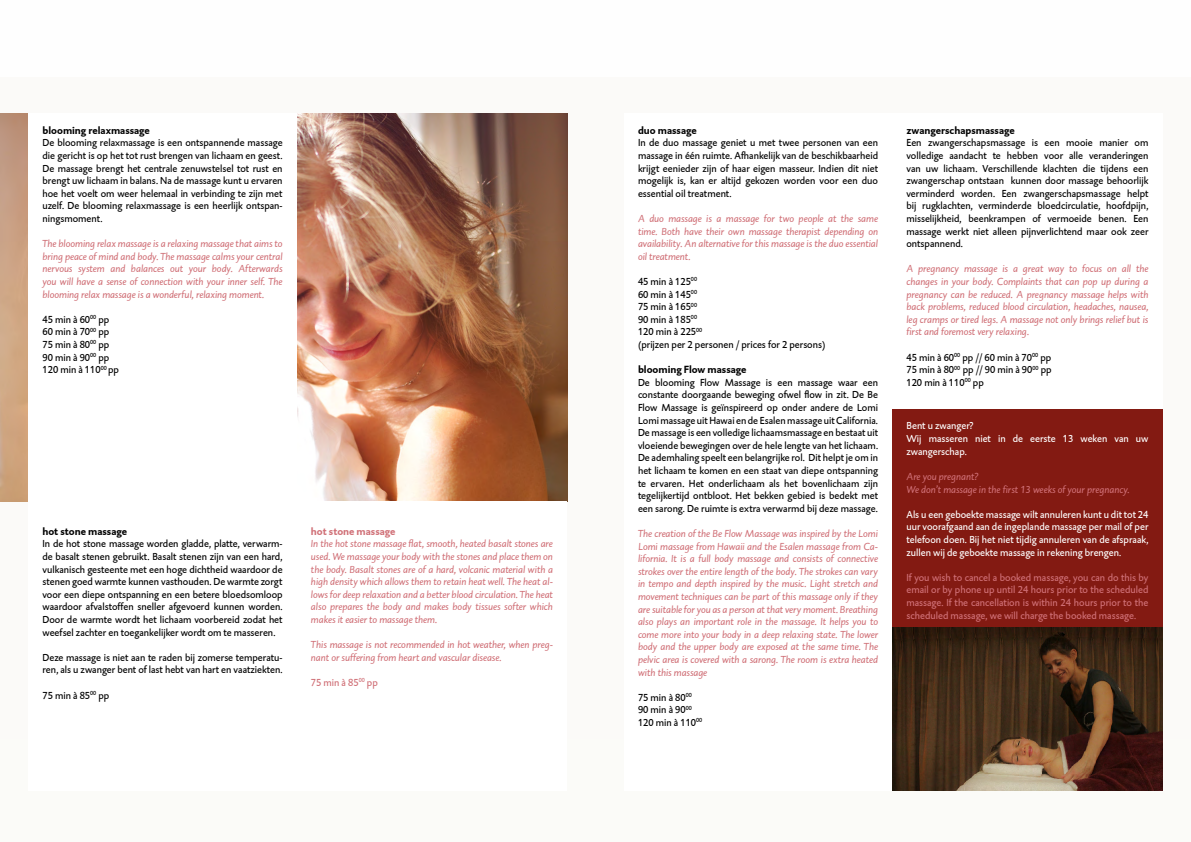
<style>
.page{position:relative;width:1191px;height:842px;background:#fff}
.page>*{position:absolute;margin:0;border:0;box-sizing:border-box;transform-origin:0 0}
.t1{font:10.5px/12.6px "DTL Caspari T";color:#000;text-align:justify}
.t2{font:italic 10.5px/12.6px "DTL Caspari T";letter-spacing:-.005em;color:#d07077;text-align:justify}
.t3{font:10.5px/12.6px "DTL Caspari T";color:#fff}
.t4{font:10.5px/12.6px "DTL Caspari T";color:#d07077;text-align:justify}
.t5{font:700 10.5px "DTL Caspari T";color:#000}
.t6{font:700 10.5px "DTL Caspari T";color:#d07077}
</style>
<div class="page">
<div style="left:0;top:77px;width:1191px;height:765px;background:#fbfaf8"></div>
<img style="left:0;top:113px;width:567px;height:389px">
<div style="left:28px;top:113px;width:269px;height:394px;background:#fff"></div>
<div style="left:28px;top:502px;width:269px;height:289px;background:#fff"></div>
<div style="left:297px;top:502px;width:270px;height:289px;background:#fff"></div>
<div style="left:624px;top:113px;width:268px;height:678px;background:#fff"></div>
<div style="left:892px;top:113px;width:270px;height:333px;background:#fff"></div>
<div style="left:892px;top:409px;width:270px;height:218px;background:#831a12"></div>
<img style="left:892px;top:627px;width:270px;height:164px">
<p class="t5" style="left:43px;top:123px;width:109px">blooming relaxmassage</p>
<p class="t1" style="left:43px;top:136px;width:242px">De blooming relaxmassage is een ontspannende massage die gericht is op het tot rust brengen van lichaam en geest.<br>De massage brengt het centrale zenuwstelsel tot rust en brengt uw lichaam in balans. Na de massage kunt u ervaren hoe het voelt om weer helemaal in verbinding te zijn met uzelf. De blooming relaxmassage is een heerlijk ontspan&shy;ningsmoment.</p>
<p class="t2" style="left:43px;top:237px;width:241px">The blooming relax massage is a relaxing massage that aims to bring peace of mind and body. The massage calms your central nervous system and balances out your body. Afterwards you will have a sense of connection with your inner self. The blooming relax massage is a wonderful, relaxing moment.</p>
<p class="t1" style="left:43px;top:313px;width:78px;text-align:left">45 min à 60<sup>00</sup> pp<br>60 min à 70<sup>00</sup> pp<br>75 min à 80<sup>00</sup> pp<br>90 min à 90<sup>00</sup> pp<br>120 min à 110<sup>00</sup> pp</p>
<p class="t5" style="left:43px;top:524px;width:86px">hot stone massage</p>
<p class="t1" style="left:43px;top:537px;width:242px">In de hot stone massage worden gladde, platte, verwarm&shy;de basalt stenen gebruikt. Basalt stenen zijn van een hard, vulkanisch gesteente met een hoge dichtheid waardoor de stenen goed warmte kunnen vasthouden. De warmte zorgt voor een diepe ontspanning en een betere bloedsomloop waardoor afvalstoffen sneller afgevoerd kunnen worden.<br>Door de warmte wordt het lichaam voorbereid zodat het weefsel zachter en toegankelijker wordt om te masseren.</p>
<p class="t1" style="left:43px;top:651px;width:241px">Deze massage is niet aan te raden bij zomerse temperatu&shy;ren, als u zwanger bent of last hebt van hart en vaatziekten.</p>
<p class="t1" style="left:43px;top:689px;width:68px">75 min à 85<sup>00</sup> pp</p>
<p class="t6" style="left:311px;top:524px;width:86px">hot stone massage</p>
<p class="t2" style="left:311px;top:537px;width:243px">In the hot stone massage flat, smooth, heated basalt stones are used. We massage your body with the stones and place them on the body. Basalt stones are of a hard, volcanic material with a high density which allows them to retain heat well. The heat al&shy;lows for deep relaxation and a better blood circulation. The heat also prepares the body and makes body tissues softer which makes it easier to massage them.</p>
<p class="t2" style="left:311px;top:638px;width:243px">This massage is not recommended in hot weather, when preg&shy;nant or suffering from heart and vascular disease.</p>
<p class="t4" style="left:311px;top:676px;width:68px">75 min à 85<sup>00</sup> pp</p>
<p class="t5" style="left:638px;top:123px;width:60px">duo massage</p>
<p class="t1" style="left:638px;top:136px;width:242px">In de duo massage geniet u met twee personen van een massage in één ruimte. Afhankelijk van de beschikbaarheid krijgt eenieder zijn of haar eigen masseur. Indien dit niet mogelijk is, kan er altijd gekozen worden voor een duo essential oil treatment.</p>
<p class="t2" style="left:638px;top:212px;width:241px">A duo massage is a massage for two people at the same time. Both have their own massage therapist depending on availability. An alternative for this massage is the duo essential oil treatment.</p>
<p class="t1" style="left:638px;top:275px;width:189px;text-align:left">45 min à 125<sup>00<br></sup>60 min à 145<sup>00<br></sup>75 min à 165<sup>00<br></sup>90 min à 185<sup>00<br></sup>120 min à 225<sup>00<br></sup>(prijzen per 2 personen / prices for 2 persons)</p>
<p class="t5" style="left:638px;top:363px;width:110px">blooming Flow massage</p>
<p class="t1" style="left:638px;top:376px;width:242px">De blooming Flow Massage is een massage waar een constante doorgaande beweging ofwel flow in zit. De Be Flow Massage is geïnspireerd op onder andere de Lomi Lomi massage uit Hawai en de Esalen massage uit California.<br>De massage is een volledige lichaamsmassage en bestaat uit vloeiende bewegingen over de hele lengte van het lichaam.<br>De ademhaling speelt een belangrijke rol. Dit helpt je om in het lichaam te komen en een staat van diepe ontspanning te ervaren. Het onderlichaam als het bovenlichaam zijn tegelijkertijd ontbloot. Het bekken gebied is bedekt met een sarong. De ruimte is extra verwarmd bij deze massage.</p>
<p class="t2" style="left:638px;top:527px;width:242px">The creation of the Be Flow Massage was inspired by the Lomi Lomi massage from Hawaii and the Esalen massage from Ca&shy;lifornia. It is a full body massage and consists of connective strokes over the entire length of the body. The strokes can vary in tempo and depth inspired by the music. Light stretch and movement techniques can be part of this massage only if they are suitable for you as a person at that very moment. Breathing also plays an important role in the massage. It helps you to come more into your body in a deep relaxing state. The lower body and the upper body are exposed at the same time. The pelvic area is covered with a sarong. The room is extra heated with this massage</p>
<p class="t1" style="left:638px;top:691px;width:66px;text-align:left">75 min à 80<sup>00<br></sup>90 min à 90<sup>00<br></sup>120 min à 110<sup>00</sup></p>
<p class="t5" style="left:906px;top:123px;width:110px">zwangerschapsmassage</p>
<p class="t1" style="left:906px;top:136px;width:243px">Een zwangerschapsmassage is een mooie manier om volledige aandacht te hebben voor alle veranderingen van uw lichaam. Verschillende klachten die tijdens een zwangerschap ontstaan kunnen door massage behoorlijk verminderd worden. Een zwangerschapsmassage helpt bij rugklachten, verminderde bloedcirculatie, hoofdpijn, misselijkheid, beenkrampen of vermoeide benen. Een massage werkt niet alleen pijnverlichtend maar ook zeer ontspannend.</p>
<p class="t2" style="left:906px;top:262px;width:243px">A pregnancy massage is a great way to focus on all the changes in your body. Complaints that can pop up during a pregnancy can be reduced. A pregnancy massage helps with back problems, reduced blood circulation, headaches, nausea, leg cramps or tired legs. A massage not only brings relief but is first and foremost very relaxing.</p>
<p class="t1" style="left:906px;top:351px;width:147px">45 min à 60<sup>00</sup> pp // 60 min à 70<sup>00</sup> pp 75 min à 80<sup>00</sup> pp // 90 min à 90<sup>00</sup> pp 120 min à 110<sup>00</sup> pp</p>
<p class="t3" style="left:906px;top:420px;width:243px">Bent u zwanger?<br>Wij masseren niet in de eerste 13 weken van uw zwangerschap.</p>
<p class="t2" style="left:906px;top:470px;width:225px">Are you pregnant?<br>We don’t massage in the first 13 weeks of your pregnancy.</p>
<p class="t3" style="left:906px;top:508px;width:243px;text-align:justify">Als u een geboekte massage wilt annuleren kunt u dit tot 24 uur voorafgaand aan de ingeplande massage per mail of per telefoon doen. Bij het niet tijdig annuleren van de afspraak, zullen wij de geboekte massage in rekening brengen.</p>
<p class="t4" style="left:906px;top:571px;width:243px">If you wish to cancel a booked massage, you can do this by email or by phone up until 24 hours prior to the scheduled massage. If the cancellation is within 24 hours prior to the scheduled massage, we will charge the booked massage.</p>
</div>
